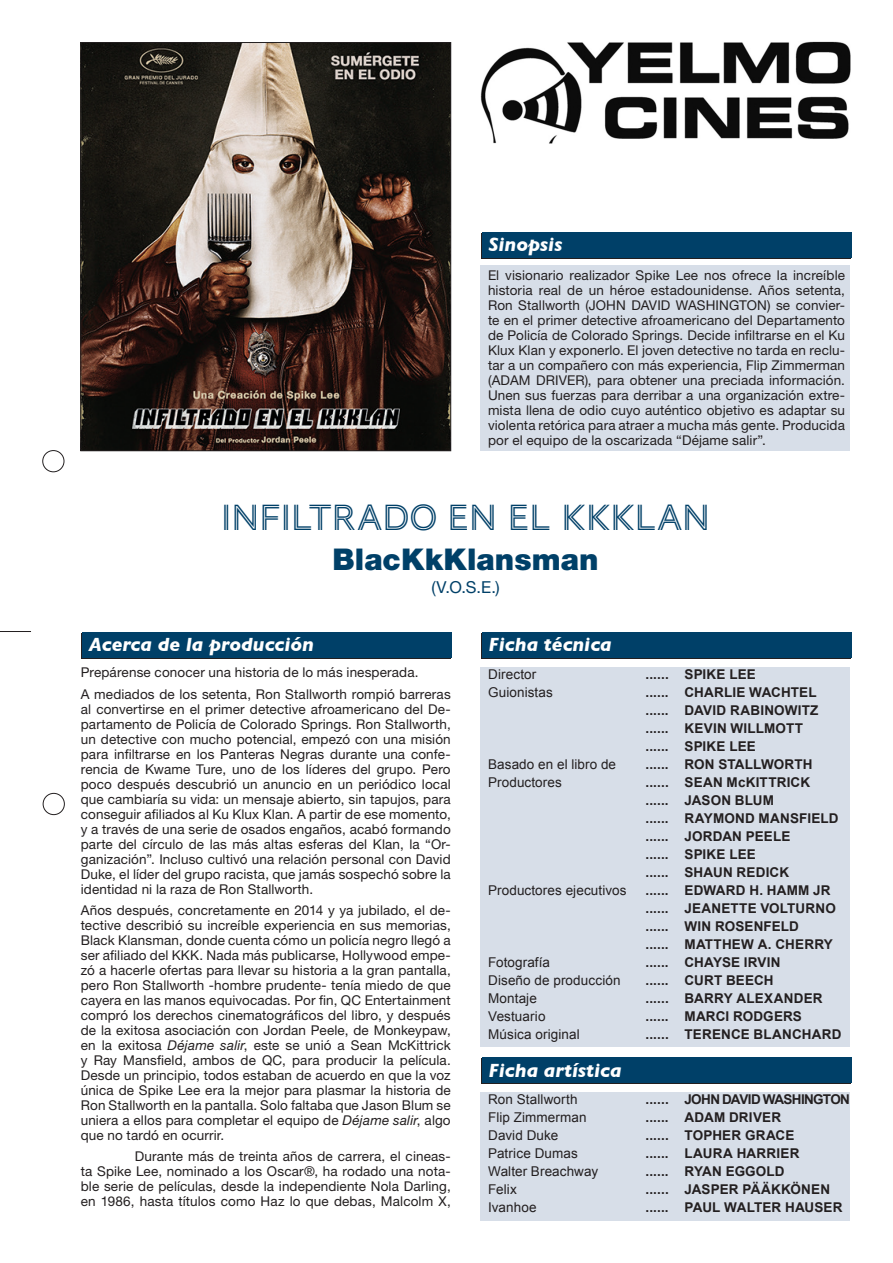
<style>
.page{position:relative;width:893px;height:1263px;background:#fff}
.page>*{position:absolute;margin:0;border:0;box-sizing:border-box;transform-origin:0 0}
.t1{font:37.5px "AW Conqueror Inline";letter-spacing:-.03em;color:#004068}
.t2{font:900 30px "Helvetica Neue";letter-spacing:.005em;color:#004068}
.t3{font:italic 700 19.5px "Gill Sans";color:#fff}
.t4{font:16.5px "Helvetica Neue";color:#004068}
.t5{font:13.5px/15px "Helvetica Neue";letter-spacing:.01em;color:#231f20;text-align:justify}
.t6{font:700 13.5px "Arial";letter-spacing:.01em;color:#231f20}
.t7{font:13.5px "Arial";letter-spacing:.005em;color:#231f20}
.t8{font:700 13.5px "Arial";letter-spacing:-.05em;color:#231f20}
.s1{font-style:italic}
</style>
<div class="page">
<img style="left:82px;top:44px;width:367px;height:405px">
<div style="left:80px;top:42px;width:371px;height:409px;border:1px solid #231f20"></div>
<div style="left:480px;top:233px;width:370px;height:26px;background:#231f20"></div>
<div style="left:81px;top:634px;width:370px;height:25px;background:#231f20"></div>
<div style="left:482px;top:232px;width:369px;height:26px;background:#004068"></div>
<div style="left:82px;top:632px;width:370px;height:26px;background:#004068"></div>
<div style="left:480px;top:266px;width:370px;height:185px;background:#d7dee8"></div>
<hr style="left:0;top:631px;width:31px;height:1px;background:#231f20">
<div style="left:43px;top:450px;width:21px;height:22px;border:1px solid #231f20;border-radius:50%"></div>
<div style="left:43px;top:793px;width:22px;height:22px;border:1px solid #231f20;border-radius:50%"></div>
<img style="left:480px;top:41px;width:370px;height:102px">
<div style="left:481px;top:634px;width:369px;height:25px;background:#231f20"></div>
<div style="left:481px;top:1058px;width:369px;height:26px;background:#231f20"></div>
<div style="left:482px;top:632px;width:369px;height:26px;background:#004068"></div>
<div style="left:482px;top:1057px;width:369px;height:26px;background:#004068"></div>
<div style="left:480px;top:666px;width:370px;height:380px;background:#d7dee8"></div>
<div style="left:480px;top:1091px;width:370px;height:129px;background:#d7dee8"></div>
<p class="t3" style="left:489px;top:233px;width:75px">Sinopsis</p>
<p class="t5" style="left:488px;top:267px;width:359px">El visionario realizador Spike Lee nos ofrece la increíble historia real de un héroe estadounidense. Años setenta, Ron Stallworth (JOHN DAVID WASHINGTON) se convier&shy;te en el primer detective afroamericano del Departamento de Policía de Colorado Springs. Decide infiltrarse en el Ku Klux Klan y exponerlo. El joven detective no tarda en reclu&shy;tar a un compañero con más experiencia, Flip Zimmerman (ADAM DRIVER), para obtener una preciada información.<br>Unen sus fuerzas para derribar a una organización extre&shy;mista llena de odio cuyo auténtico objetivo es adaptar su violenta retórica para atraer a mucha más gente. Producida por el equipo de la oscarizada “Déjame salir”.</p>
<p class="t1" style="left:220px;top:500px;width:492px">INFILTRADO EN EL KKKLAN</p>
<p class="t3" style="left:89px;top:633px;width:227px">Acerca de la producción</p>
<p class="t2" style="left:333px;top:541px;width:268px">BlacKkKlansman</p>
<p class="t4" style="left:432px;top:578px;width:70px">(V.O.S.E.)</p>
<p class="t3" style="left:489px;top:633px;width:125px">Ficha técnica</p>
<p class="t5" style="left:81px;top:665px;width:339px">Prepárense conocer una historia de lo más inesperada.</p>
<p class="t5" style="left:81px;top:686px;width:371px">A mediados de los setenta, Ron Stallworth rompió barreras al convertirse en el primer detective afroamericano del De&shy;partamento de Policía de Colorado Springs. Ron Stallworth, un detective con mucho potencial, empezó con una misión para infiltrarse en los Panteras Negras durante una confe&shy;rencia de Kwame Ture, uno de los líderes del grupo. Pero poco después descubrió un anuncio en un periódico local que cambiaría su vida: un mensaje abierto, sin tapujos, para conseguir afiliados al Ku Klux Klan. A partir de ese momento, y a través de una serie de osados engaños, acabó formando parte del círculo de las más altas esferas del Klan, la “Or&shy;ganización”. Incluso cultivó una relación personal con David Duke, el líder del grupo racista, que jamás sospechó sobre la identidad ni la raza de Ron Stallworth.</p>
<p class="t5" style="left:81px;top:902px;width:371px">Años después, concretamente en 2014 y ya jubilado, el de&shy;tective describió su increíble experiencia en sus memorias, Black Klansman, donde cuenta cómo un policía negro llegó a ser afiliado del KKK. Nada más publicarse, Hollywood empe&shy;zó a hacerle ofertas para llevar su historia a la gran pantalla, pero Ron Stallworth -hombre prudente- tenía miedo de que cayera en las manos equivocadas. Por fin, QC Entertainment compró los derechos cinematográficos del libro, y después de la exitosa asociación con Jordan Peele, de Monkeypaw, en la exitosa <span class="s1">Déjame salir</span>, este se unió a Sean McKittrick y Ray Mansfield, ambos de QC, para producir la película.<br>Desde un principio, todos estaban de acuerdo en que la voz única de Spike Lee era la mejor para plasmar la historia de Ron Stallworth en la pantalla. Solo faltaba que Jason Blum se uniera a ellos para completar el equipo de <span class="s1">Déjame salir</span>, algo que no tardó en ocurrir.</p>
<p class="t5" style="left:81px;top:1149px;width:371px;text-indent:54px">Durante más de treinta años de carrera, el cineas&shy;ta Spike Lee, nominado a los Oscar®, ha rodado una nota&shy;ble serie de películas, desde la independiente Nola Darling, en 1986, hasta títulos como Haz lo que debas, Malcolm X,</p>
<p class="t7" style="left:488px;top:667px;width:50px">Director</p>
<p class="t6" style="left:645px;top:667px;width:112px">...... SPIKE LEE</p>
<p class="t7" style="left:488px;top:685px;width:66px">Guionistas</p>
<p class="t6" style="left:645px;top:685px;width:173px">...... CHARLIE WACHTEL</p>
<p class="t6" style="left:645px;top:703px;width:174px">...... DAVID RABINOWITZ</p>
<p class="t6" style="left:645px;top:721px;width:159px">...... KEVIN WILLMOTT</p>
<p class="t6" style="left:645px;top:739px;width:112px">...... SPIKE LEE</p>
<p class="t7" style="left:488px;top:757px;width:129px">Basado en el libro de</p>
<p class="t6" style="left:645px;top:757px;width:168px">...... RON STALLWORTH</p>
<p class="t7" style="left:488px;top:775px;width:75px">Productores</p>
<p class="t6" style="left:645px;top:775px;width:166px">...... SEAN McKITTRICK</p>
<p class="t6" style="left:645px;top:793px;width:130px">...... JASON BLUM</p>
<p class="t6" style="left:645px;top:811px;width:195px">...... RAYMOND MANSFIELD</p>
<p class="t6" style="left:645px;top:829px;width:146px">...... JORDAN PEELE</p>
<p class="t6" style="left:645px;top:847px;width:112px">...... SPIKE LEE</p>
<p class="t6" style="left:645px;top:865px;width:145px">...... SHAUN REDICK</p>
<p class="t7" style="left:488px;top:883px;width:140px">Productores ejecutivos</p>
<p class="t6" style="left:645px;top:883px;width:187px">...... EDWARD H. HAMM JR</p>
<p class="t6" style="left:645px;top:901px;width:192px">...... JEANETTE VOLTURNO</p>
<p class="t6" style="left:645px;top:919px;width:155px">...... WIN ROSENFELD</p>
<p class="t6" style="left:645px;top:937px;width:189px">...... MATTHEW A. CHERRY</p>
<p class="t7" style="left:488px;top:955px;width:63px">Fotografía</p>
<p class="t6" style="left:645px;top:955px;width:137px">...... CHAYSE IRVIN</p>
<p class="t7" style="left:488px;top:973px;width:134px">Diseño de producción</p>
<p class="t6" style="left:645px;top:973px;width:130px">...... CURT BEECH</p>
<p class="t7" style="left:488px;top:991px;width:50px">Montaje</p>
<p class="t6" style="left:645px;top:991px;width:179px">...... BARRY ALEXANDER</p>
<p class="t7" style="left:488px;top:1009px;width:59px">Vestuario</p>
<p class="t6" style="left:645px;top:1009px;width:158px">...... MARCI RODGERS</p>
<p class="t7" style="left:488px;top:1027px;width:93px">Música original</p>
<p class="t6" style="left:645px;top:1027px;width:197px">...... TERENCE BLANCHARD</p>
<p class="t3" style="left:489px;top:1058px;width:135px">Ficha artística</p>
<p class="t7" style="left:488px;top:1092px;width:91px">Ron Stallworth</p>
<p class="t8" style="left:645px;top:1092px;width:206px">...... JOHN DAVID WASHINGTON</p>
<p class="t7" style="left:488px;top:1110px;width:100px">Flip Zimmerman</p>
<p class="t6" style="left:645px;top:1110px;width:137px">...... ADAM DRIVER</p>
<p class="t7" style="left:488px;top:1128px;width:72px">David Duke</p>
<p class="t6" style="left:645px;top:1128px;width:150px">...... TOPHER GRACE</p>
<p class="t7" style="left:488px;top:1146px;width:91px">Patrice Dumas</p>
<p class="t6" style="left:645px;top:1146px;width:155px">...... LAURA HARRIER</p>
<p class="t7" style="left:488px;top:1164px;width:111px">Walter Breachway</p>
<p class="t6" style="left:645px;top:1164px;width:141px">...... RYAN EGGOLD</p>
<p class="t7" style="left:488px;top:1182px;width:30px">Felix</p>
<p class="t6" style="left:645px;top:1182px;width:186px">...... JASPER PÄÄKKÖNEN</p>
<p class="t7" style="left:488px;top:1200px;width:50px">Ivanhoe</p>
<p class="t6" style="left:645px;top:1200px;width:198px">...... PAUL WALTER HAUSER</p>
</div>
